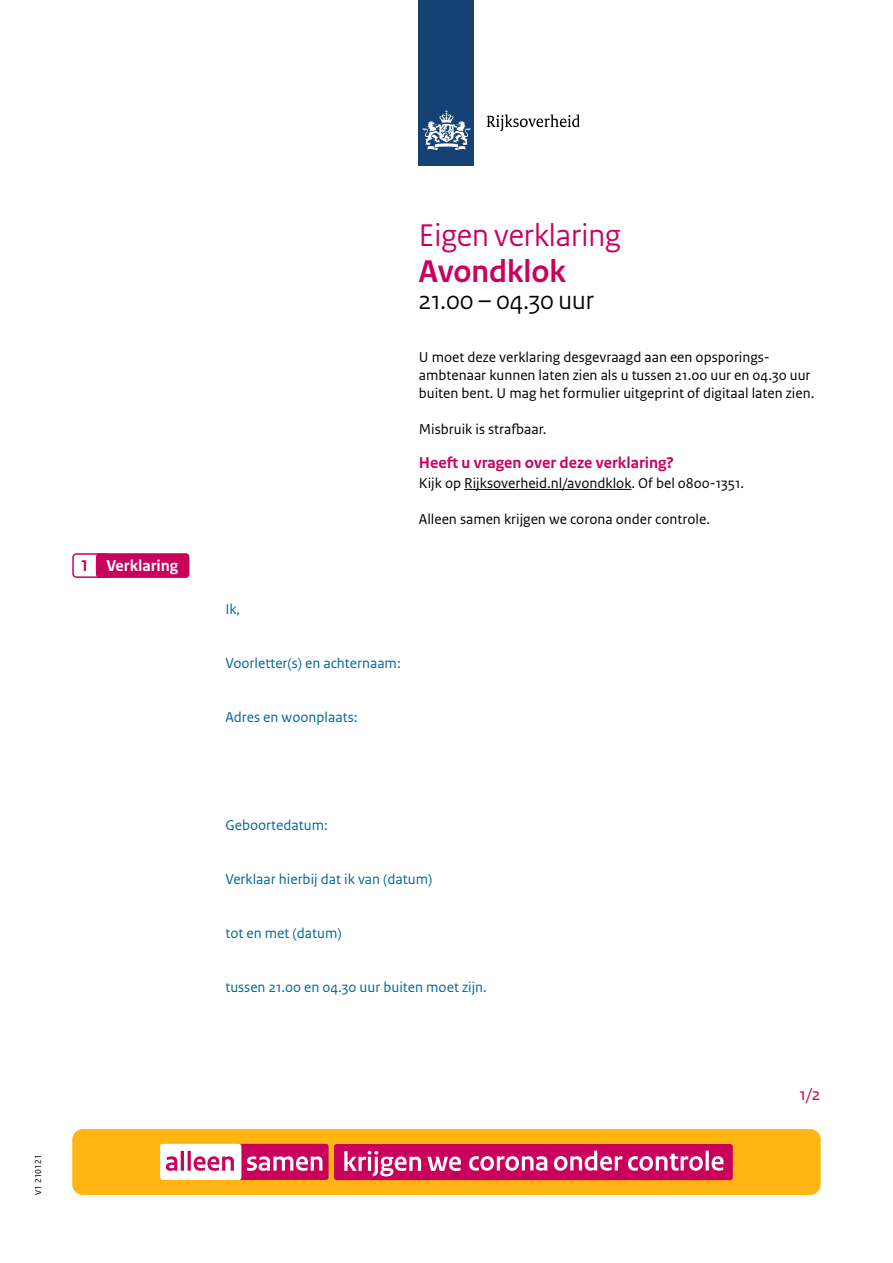
<style>
.page{position:relative;width:893px;height:1263px;background:#fff}
.page>*{position:absolute;margin:0;border:0;box-sizing:border-box;transform-origin:0 0}
.H1_heading{font:33px "Rijksoverheid Sans Heading";color:#ca005d}
.H1_heading_bold{font:700 33px "Rijksoverheid Sans Heading";color:#ca005d}
.H2_Tijdstip{font:27px "Rijksoverheid Sans Heading";color:#000}
.Broodtekst_Sans{font:18px "Rijksoverheid Sans Text";color:#ca005d}
.H3_Tussenkop_body{font:700 16.5px "Rijksoverheid Sans Text";color:#ca005d}
.H4_tussenkopjes_diap{font:700 16.5px "Rijksoverheid Sans Text";color:#fff}
.H4_tussenkopje_cijfe{font:700 16.5px "Rijksoverheid Sans Text";color:#ca005d}
.Broodtekst_Sans-2{font:15px/18px "Rijksoverheid Sans Text";color:#000}
.Invulvelden_blauw_du{font:15px "Rijksoverheid Sans Text";color:#01689b}
.t1{font:9px "Rijksoverheid Sans Text";color:#000}
</style>
<div class="page">
<div style="left:72px;top:1129px;width:749px;height:66px;background:#ffb612;border-radius:11px"></div>
<div style="left:160px;top:1144px;width:81px;height:36px;background:#fff;border-radius:3px"></div>
<svg style="left:166px;top:1156px;width:11px;height:15px"></svg>
<hr style="left:181px;top:1151px;width:3px;height:20px;background:#ca005d">
<hr style="left:188px;top:1151px;width:3px;height:20px;background:#ca005d">
<svg style="left:194px;top:1144px;width:135px;height:36px"></svg>
<div style="left:334px;top:1144px;width:399px;height:36px;background:#ca005d;border-radius:3px"></div>
<svg style="left:554px;top:1150px;width:68px;height:21px"></svg>
<svg style="left:628px;top:1153px;width:75px;height:18px"></svg>
<hr style="left:706px;top:1150px;width:3px;height:20px;background:#fff">
<svg style="left:712px;top:1156px;width:11px;height:14px"></svg>
<svg style="left:344px;top:1151px;width:77px;height:25px"></svg>
<svg style="left:427px;top:1156px;width:34px;height:15px"></svg>
<svg style="left:469px;top:1156px;width:78px;height:15px"></svg>
<div style="left:419px;top:0;width:55px;height:166px;background:#154273"></div>
<svg style="left:423px;top:110px;width:47px;height:40px"></svg>
<svg style="left:487px;top:114px;width:93px;height:17px"></svg>
<hr style="left:464px;top:489px;width:167px;height:1px;background:#000">
<div style="left:72px;top:553px;width:39px;height:25px;border:2px solid #ca005d;border-radius:4px"></div>
<svg style="left:96px;top:553px;width:93px;height:25px;background:#ca035f"></svg>
<h4 class="H4_tussenkopje_cijfe" style="left:80px;top:556px;width:10px">1</h4>
<h4 class="H4_tussenkopjes_diap" style="left:107px;top:556px;width:73px">Verklaring</h4>
<p class="t1" style="left:33px;top:1195px;width:42px;rotate:-90deg">V1 210121</p>
<h1 class="H1_heading" style="left:419px;top:216px;width:203px">Eigen verklaring</h1>
<h1 class="H1_heading_bold" style="left:419px;top:252px;width:149px">Avondklok</h1>
<h2 class="H2_Tijdstip" style="left:419px;top:284px;width:177px">21.00 – 04.30 uur</h2>
<p class="Broodtekst_Sans-2" style="left:419px;top:348px;width:397px">U moet deze verklaring desgevraagd aan een opsporings&shy;ambtenaar kunnen laten zien als u tussen 21.00 uur en 04.30 uur buiten bent. U mag het formulier uitgeprint of digitaal laten zien.</p>
<p class="Broodtekst_Sans-2" style="left:419px;top:420px;width:129px">Misbruik is strafbaar.</p>
<h3 class="H3_Tussenkop_body" style="left:419px;top:454px;width:257px">Heeft u vragen over deze verklaring?</h3>
<p class="Broodtekst_Sans-2" style="left:419px;top:474px;width:327px">Kijk op Rijksoverheid.nl/avondklok. Of bel 0800-1351.</p>
<p class="Broodtekst_Sans-2" style="left:419px;top:510px;width:293px">Alleen samen krijgen we corona onder controle.</p>
<p class="Invulvelden_blauw_du" style="left:225px;top:600px;width:16px">Ik,</p>
<p class="Invulvelden_blauw_du" style="left:225px;top:654px;width:177px">Voorletter(s) en achternaam:</p>
<p class="Invulvelden_blauw_du" style="left:225px;top:708px;width:134px">Adres en woonplaats:</p>
<p class="Invulvelden_blauw_du" style="left:225px;top:816px;width:104px">Geboortedatum:</p>
<p class="Invulvelden_blauw_du" style="left:225px;top:870px;width:208px">Verklaar hierbij dat ik van (datum)</p>
<p class="Invulvelden_blauw_du" style="left:225px;top:924px;width:118px">tot en met (datum)</p>
<p class="Invulvelden_blauw_du" style="left:225px;top:978px;width:263px">tussen 21.00 en 04.30 uur buiten moet zijn.</p>
<p class="Broodtekst_Sans" style="left:800px;top:1084px;width:23px">1/2</p>
</div>
